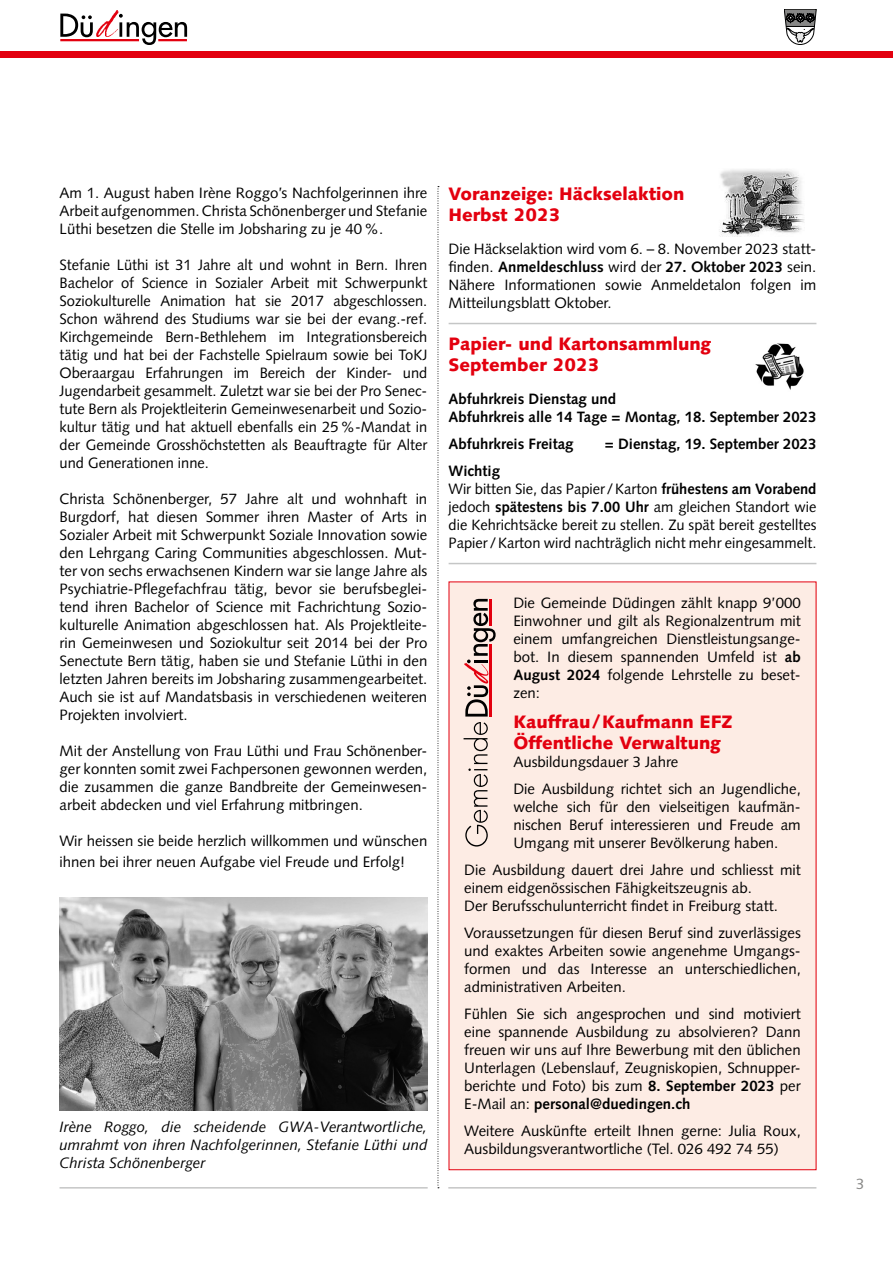
<style>
.page{position:relative;width:893px;height:1263px;background:#fff}
.page>*{position:absolute;margin:0;border:0;box-sizing:border-box;transform-origin:0 0}
.Untertitel_eineZeile{font:900 18px/21px "Syntax LT Std";color:#e3000f}
.Grundtext{font:15px/18px "Syntax LT Std";color:#000;text-align:justify}
.Grundtext-2{font:700 15px "Syntax LT Std";color:#000}
.Grundtext-3{font:italic 15px/18px "Syntax LT Std";color:#000;text-align:justify}
.t1{font:15px "Syntax LT Std";color:#878786}
.s1{font-weight:700}
</style>
<div class="page">
<svg style="left:438px;top:186px;width:1px;height:1002px"></svg>
<div style="left:0;top:51px;width:893px;height:7px;background:#e3000f"></div>
<svg style="left:784px;top:9px;width:32px;height:36px"></svg>
<svg style="left:60px;top:14px;width:33px;height:23px"></svg>
<svg style="left:119px;top:14px;width:68px;height:31px"></svg>
<img style="left:96px;top:10px;width:24px;height:27px">
<hr style="left:60px;top:39px;width:79px;height:2px;background:#e3000f">
<hr style="left:449px;top:323px;width:367px;height:1px;background:#c5c6c6">
<hr style="left:449px;top:563px;width:367px;height:1px;background:#c5c6c6">
<hr style="left:448px;top:1187px;width:368px;height:1px;background:#c5c6c6">
<hr style="left:60px;top:1187px;width:368px;height:1px;background:#c5c6c6">
<div style="left:449px;top:582px;width:367px;height:588px;background:#fdece4"></div>
<hr style="left:489px;top:598px;width:3px;height:27px;background:#e3000f">
<svg style="left:464px;top:599px;width:32px;height:117px"></svg>
<svg style="left:464px;top:722px;width:24px;height:124px"></svg>
<img style="left:60px;top:897px;width:367px;height:214px">
<img style="left:755px;top:343px;width:49px;height:47px">
<img style="left:719px;top:169px;width:85px;height:68px">
<p class="Grundtext" style="left:60px;top:183px;width:369px">Am 1. August haben Irène Roggo’s Nachfolgerinnen ihre Arbeit aufgenommen. Christa Schönenberger und Stefanie Lüthi besetzen die Stelle im Jobsharing zu je 40%.</p>
<p class="Grundtext" style="left:60px;top:255px;width:369px">Stefanie Lüthi ist 31 Jahre alt und wohnt in Bern. Ihren Bachelor of Science in Sozialer Arbeit mit Schwerpunkt Soziokulturelle Animation hat sie 2017 abgeschlossen.<br>Schon während des Studiums war sie bei der evang.-ref.<br>Kirchgemeinde Bern-Bethlehem im Integrationsbereich tätig und hat bei der Fachstelle Spielraum sowie bei ToKJ Oberaargau Erfahrungen im Bereich der Kinder- und Jugendarbeit gesammelt. Zuletzt war sie bei der Pro Senec&shy;tute Bern als Projektleiterin Gemeinwesenarbeit und Sozio&shy;kultur tätig und hat aktuell ebenfalls ein 25%-Mandat in der Gemeinde Grosshöchstetten als Beauftragte für Alter und Generationen inne.</p>
<p class="Grundtext" style="left:60px;top:489px;width:369px">Christa Schönenberger, 57 Jahre alt und wohnhaft in Burgdorf, hat diesen Sommer ihren Master of Arts in Sozialer Arbeit mit Schwerpunkt Soziale Innovation sowie den Lehrgang Caring Communities abgeschlossen. Mut&shy;ter von sechs erwachsenen Kindern war sie lange Jahre als Psychiatrie-Pflegefachfrau tätig, bevor sie berufsbeglei&shy;tend ihren Bachelor of Science mit Fachrichtung Sozio&shy;kulturelle Animation abgeschlossen hat. Als Projektleite&shy;rin Gemeinwesen und Soziokultur seit 2014 bei der Pro Senectute Bern tätig, haben sie und Stefanie Lüthi in den letzten Jahren bereits im Jobsharing zusammengearbeitet.<br>Auch sie ist auf Mandatsbasis in verschiedenen weiteren Projekten involviert.</p>
<p class="Grundtext" style="left:60px;top:741px;width:369px;text-align:left">Mit der Anstellung von Frau Lüthi und Frau Schönenber&shy;ger konnten somit zwei Fachpersonen gewonnen werden, die zusammen die ganze Bandbreite der Gemeinwesen&shy;arbeit abdecken und viel Erfahrung mitbringen.</p>
<p class="Grundtext" style="left:60px;top:830px;width:369px;line-height:21px">Wir heissen sie beide herzlich willkommen und wünschen ihnen bei ihrer neuen Aufgabe viel Freude und Erfolg!</p>
<p class="Grundtext-3" style="left:60px;top:1117px;width:369px">Irène Roggo, die scheidende GWA-Verantwortliche, umrahmt von ihren Nachfolgerinnen, Stefanie Lüthi und Christa Schönenberger</p>
<p class="Untertitel_eineZeile" style="left:449px;top:183px;width:238px">Voranzeige: Häckselaktion<br>Herbst 2023</p>
<p class="Grundtext" style="left:449px;top:240px;width:369px">Die Häckselaktion wird vom 6. – 8. November 2023 statt&shy;finden. <span class="s1">Anmeldeschluss</span> wird der <span class="s1">27. Oktober 2023</span> sein.<br>Nähere Informationen sowie Anmeldetalon folgen im Mitteilungsblatt Oktober.</p>
<p class="Untertitel_eineZeile" style="left:449px;top:333px;width:264px">Papier- und Kartonsammlung<br>September 2023</p>
<p class="Grundtext-2" style="left:449px;top:390px;width:169px">Abfuhrkreis Dienstag und</p>
<p class="Grundtext-2" style="left:449px;top:408px;width:369px">Abfuhrkreis alle 14 Tage = Montag, 18. September 2023</p>
<p class="Grundtext-2" style="left:449px;top:435px;width:126px">Abfuhrkreis Freitag</p>
<p class="Grundtext-2" style="left:605px;top:435px;width:213px">= Dienstag, 19. September 2023</p>
<p class="Grundtext-2" style="left:449px;top:462px;width:53px">Wichtig</p>
<p class="Grundtext" style="left:449px;top:480px;width:369px">Wir bitten Sie, das Papier /Karton <span class="s1">frühestens am Vorabend </span>jedoch <span class="s1">spätestens bis 7.00 Uhr</span> am gleichen Standort wie die Kehrichtsäcke bereit zu stellen. Zu spät bereit gestelltes Papier /Karton wird nachträglich nicht mehr eingesammelt.</p>
<p class="Grundtext" style="left:513px;top:594px;width:289px">Die Gemeinde Düdingen zählt knapp 9’000<br>Einwohner und gilt als Regionalzentrum mit einem umfangreichen Dienstleistungsange&shy;bot. In diesem spannenden Umfeld ist <span class="s1">ab August 2024</span> folgende Lehrstelle zu beset&shy;zen:</p>
<p class="Untertitel_eineZeile" style="left:513px;top:712px;width:221px">Kauffrau/Kaufmann EFZ<br>Öffentliche Verwaltung</p>
<p class="Grundtext" style="left:513px;top:753px;width:166px">Ausbildungsdauer 3 Jahre</p>
<p class="Grundtext" style="left:513px;top:780px;width:289px">Die Ausbildung richtet sich an Jugendliche, welche sich für den vielseitigen kaufmän&shy;nischen Beruf interessieren und Freude am Umgang mit unserer Bevölkerung haben.</p>
<p class="Grundtext" style="left:464px;top:861px;width:338px">Die Ausbildung dauert drei Jahre und schliesst mit einem eidgenössischen Fähigkeitszeugnis ab.</p>
<p class="Grundtext" style="left:464px;top:897px;width:315px">Der Berufsschulunterricht findet in Freiburg statt.</p>
<p class="Grundtext" style="left:464px;top:924px;width:338px">Voraussetzungen für diesen Beruf sind zuverlässiges und exaktes Arbeiten sowie angenehme Umgangs&shy;formen und das Interesse an unterschiedlichen, administrativen Arbeiten.</p>
<p class="Grundtext" style="left:464px;top:1005px;width:338px">Fühlen Sie sich angesprochen und sind motiviert eine spannende Ausbildung zu absolvieren? Dann freuen wir uns auf Ihre Bewerbung mit den üblichen Unterlagen (Lebenslauf, Zeugniskopien, Schnupper&shy;berichte und Foto) bis zum <span class="s1">8. September 2023</span> per E-Mail an: <span class="s1">personal@duedingen.ch</span></p>
<p class="Grundtext" style="left:464px;top:1122px;width:338px">Weitere Auskünfte erteilt Ihnen gerne: Julia Roux,<br>Ausbildungsverantwortliche (Tel. 026 492 74 55)</p>
<p class="t1" style="left:856px;top:1175px;width:10px">3</p>
</div>
